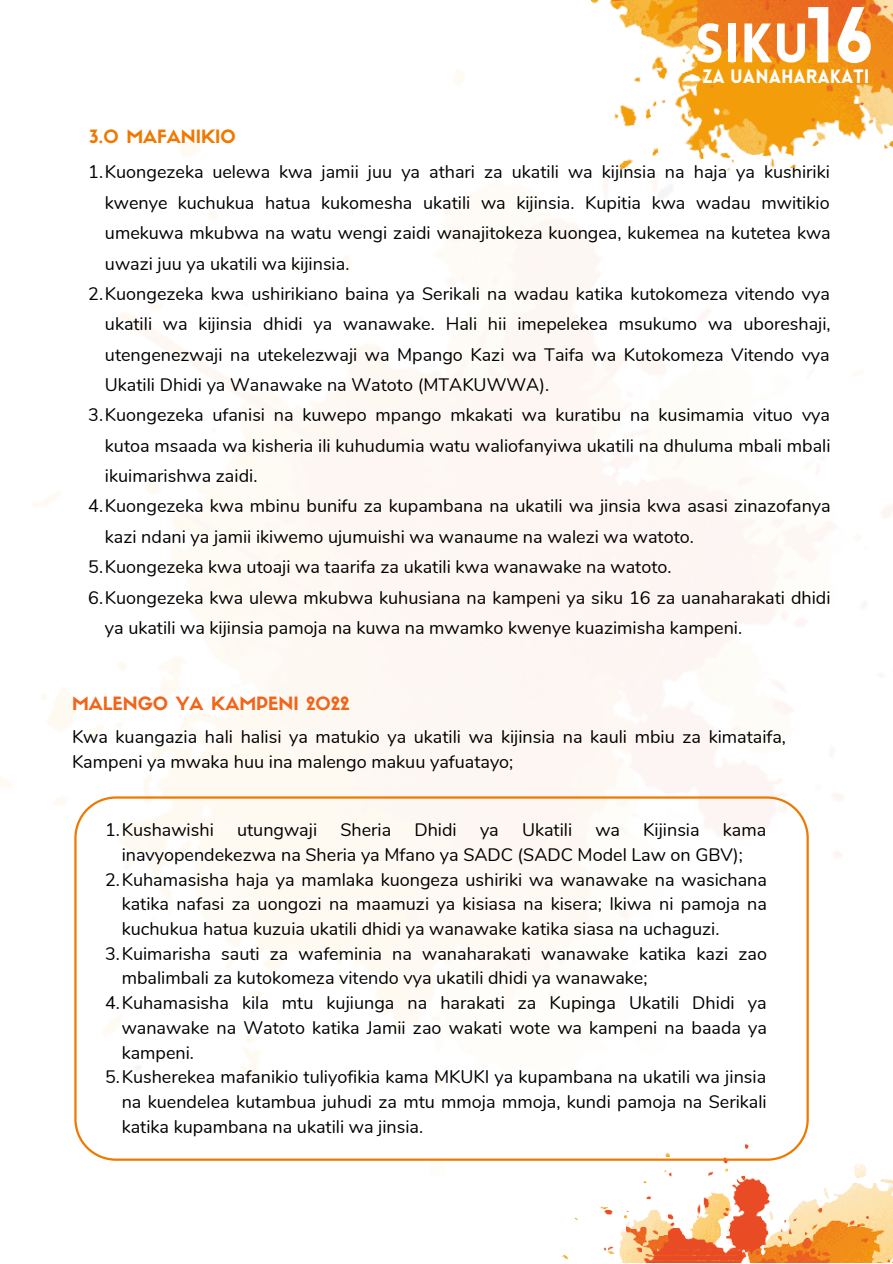
<style>
.page{position:relative;width:893px;height:1264px;background:#fff}
.page>*{position:absolute;margin:0;border:0;box-sizing:border-box;transform-origin:0 0}
.t1{font:900 77.55px "Lovelo";color:#fff}
.t2{font:900 54.15px "Lovelo";color:#fff}
.t3{font:900 18.9px "Lovelo";color:#fff}
.t4{font:18px/24.8px "Nunito";color:#000}
.t5{font:18px "Sifonn Basic";color:#f26419}
.t6{font:18px "Sifonn Basic";color:#ef7900}
</style>
<div class="page">
<img style="left:0;top:73px;width:892px;height:1088px">
<img style="left:569px;top:0;width:323px;height:183px">
<img style="left:539px;top:1144px;width:353px;height:118px">
<svg style="left:74px;top:796px;width:734px;height:364px"></svg>
<p class="t6" style="left:89px;top:129px;width:148px">3.0 MAFANIKIO</p>
<h1 class="t1" style="left:805px;top:4px;width:70px">16</h1>
<p class="t3" style="left:702px;top:68px;width:169px">ZA UANAHARAKATI</p>
<h2 class="t2" style="left:695px;top:22px;width:116px">SIK<sub>SIK</sub>U<sub>U</sub></h2>
<p class="t4" style="left:88px;top:160px;width:743px">1.Kuongezeka uelewa kwa jamii juu ya athari za ukatili wa kijinsia na haja ya kushiriki</p>
<p class="t4" style="left:105px;top:190px;width:726px">kwenye kuchukua hatua kukomesha ukatili wa kijinsia. Kupitia kwa wadau mwitikio</p>
<p class="t4" style="left:105px;top:221px;width:727px">umekuwa mkubwa na watu wengi zaidi wanajitokeza kuongea, kukemea na kutetea kwa</p>
<p class="t4" style="left:105px;top:251px;width:246px">uwazi juu ya ukatili wa kijinsia.</p>
<p class="t4" style="left:88px;top:281px;width:743px">2.Kuongezeka kwa ushirikiano baina ya Serikali na wadau katika kutokomeza vitendo vya</p>
<p class="t4" style="left:105px;top:312px;width:727px">ukatili wa kijinsia dhidi ya wanawake. Hali hii imepelekea msukumo wa uboreshaji,</p>
<p class="t4" style="left:105px;top:342px;width:726px">utengenezwaji na utekelezwaji wa Mpango Kazi wa Taifa wa Kutokomeza Vitendo vya</p>
<p class="t4" style="left:105px;top:373px;width:445px">Ukatili Dhidi ya Wanawake na Watoto (MTAKUWWA).</p>
<p class="t4" style="left:88px;top:403px;width:743px">3.Kuongezeka ufanisi na kuwepo mpango mkakati wa kuratibu na kusimamia vituo vya</p>
<p class="t4" style="left:105px;top:433px;width:727px">kutoa msaada wa kisheria ili kuhudumia watu waliofanyiwa ukatili na dhuluma mbali mbali</p>
<p class="t4" style="left:105px;top:464px;width:154px">ikuimarishwa zaidi.</p>
<p class="t4" style="left:88px;top:494px;width:743px">4.Kuongezeka kwa mbinu bunifu za kupambana na ukatili wa jinsia kwa asasi zinazofanya</p>
<p class="t4" style="left:105px;top:524px;width:590px">kazi ndani ya jamii ikiwemo ujumuishi wa wanaume na walezi wa watoto.</p>
<p class="t4" style="left:88px;top:555px;width:585px">5.Kuongezeka kwa utoaji wa taarifa za ukatili kwa wanawake na watoto.</p>
<p class="t4" style="left:88px;top:585px;width:743px">6.Kuongezeka kwa ulewa mkubwa kuhusiana na kampeni ya siku 16 za uanaharakati dhidi</p>
<p class="t4" style="left:105px;top:615px;width:638px">ya ukatili wa kijinsia pamoja na kuwa na mwamko kwenye kuazimisha kampeni.</p>
<p class="t5" style="left:72px;top:696px;width:279px">MALENGO YA KAMPENI 2022</p>
<p class="t4" style="left:72px;top:724px;width:715px">Kwa kuangazia hali halisi ya matukio ya ukatili wa kijinsia na kauli mbiu za kimataifa,<br>Kampeni ya mwaka huu ina malengo makuu yafuatayo;</p>
<p class="t4" style="left:105px;top:817px;width:110px">1.Kushawishi</p>
<p class="t4" style="left:237px;top:817px;width:82px">utungwaji</p>
<p class="t4" style="left:340px;top:817px;width:52px">Sheria</p>
<p class="t4" style="left:414px;top:817px;width:44px">Dhidi</p>
<p class="t4" style="left:480px;top:817px;width:20px">ya</p>
<p class="t4" style="left:522px;top:817px;width:52px">Ukatili</p>
<p class="t4" style="left:595px;top:817px;width:26px">wa</p>
<p class="t4" style="left:643px;top:817px;width:58px">Kijinsia</p>
<p class="t4" style="left:722px;top:817px;width:45px">kama</p>
<p class="t4" style="left:122px;top:842px;width:622px">inavyopendekezwa na Sheria ya Mfano ya SADC (SADC Model Law on GBV);</p>
<p class="t4" style="left:105px;top:867px;width:663px">2.Kuhamasisha haja ya mamlaka kuongeza ushiriki wa wanawake na wasichana</p>
<p class="t4" style="left:122px;top:891px;width:646px">katika nafasi za uongozi na maamuzi ya kisiasa na kisera; Ikiwa ni pamoja na</p>
<p class="t4" style="left:122px;top:916px;width:599px">kuchukua hatua kuzuia ukatili dhidi ya wanawake katika siasa na uchaguzi.</p>
<p class="t4" style="left:105px;top:941px;width:663px">3.Kuimarisha sauti za wafeminia na wanaharakati wanawake katika kazi zao</p>
<p class="t4" style="left:122px;top:966px;width:527px">mbalimbali za kutokomeza vitendo vya ukatili dhidi ya wanawake;</p>
<p class="t4" style="left:105px;top:990px;width:663px">4.Kuhamasisha kila mtu kujiunga na harakati za Kupinga Ukatili Dhidi ya</p>
<p class="t4" style="left:122px;top:1015px;width:646px">wanawake na Watoto katika Jamii zao wakati wote wa kampeni na baada ya</p>
<p class="t4" style="left:122px;top:1040px;width:74px">kampeni.</p>
<p class="t4" style="left:105px;top:1065px;width:662px">5.Kusherekea mafanikio tuliyofikia kama MKUKI ya kupambana na ukatili wa jinsia</p>
<p class="t4" style="left:122px;top:1089px;width:646px">na kuendelea kutambua juhudi za mtu mmoja mmoja, kundi pamoja na Serikali</p>
<p class="t4" style="left:122px;top:1114px;width:303px">katika kupambana na ukatili wa jinsia.</p>
</div>
